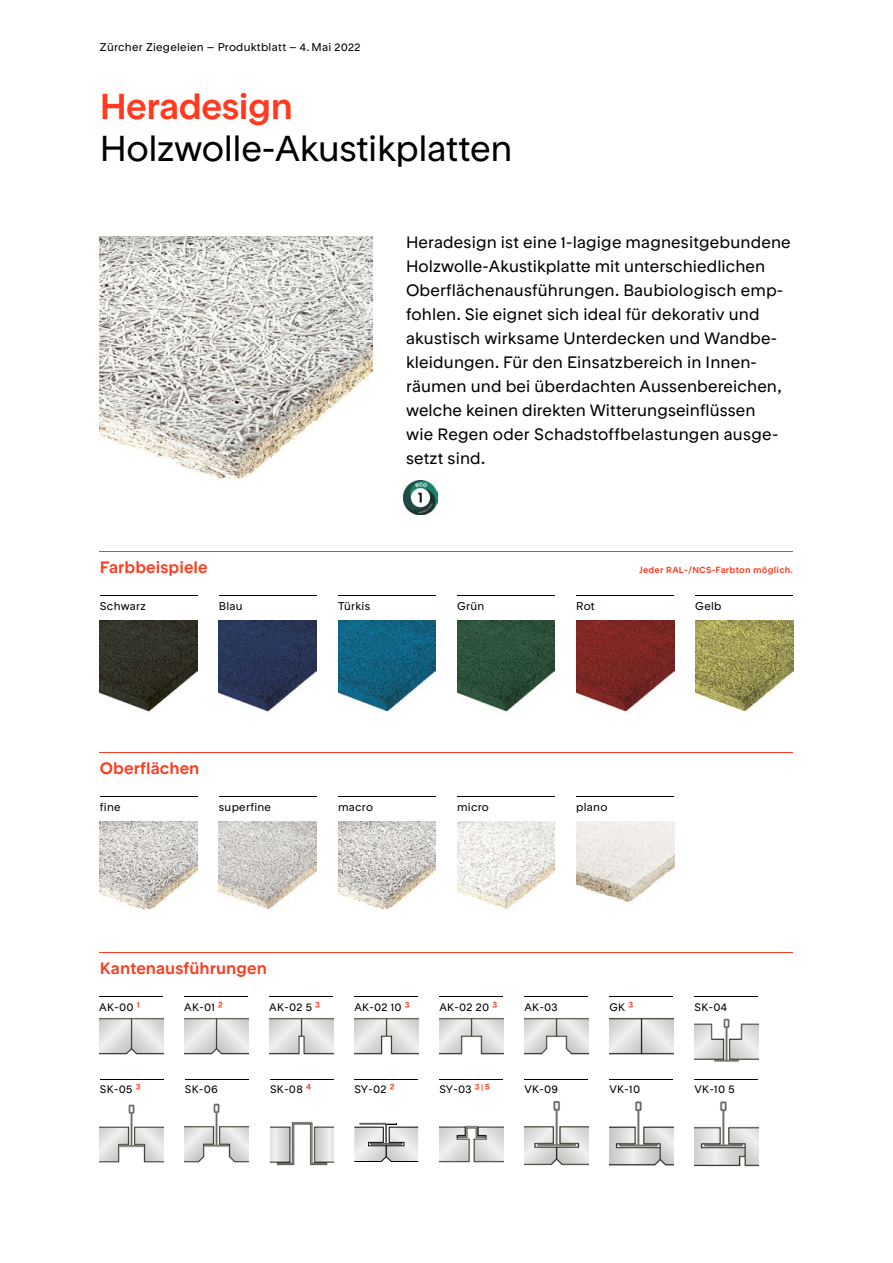
<style>
.page{position:relative;width:893px;height:1263px;background:#fff}
.page>*{position:absolute;margin:0;border:0;box-sizing:border-box;transform-origin:0 0}
.t1{font:36px "RT Rondelle";letter-spacing:-.01em;color:#000}
.t2{font:500 36px "RT Rondelle";letter-spacing:-.015em;color:#fe3b1f}
.t3{font:16.5px/24px "RT Rondelle";letter-spacing:.01em;color:#000}
.t4{font:500 16.5px "RT Rondelle";letter-spacing:.005em;color:#fe3b1f}
.t5{font:11.25px "RT Rondelle";letter-spacing:.025em;color:#000}
.t6{font:10.95px "RT Rondelle";color:#000}
.t7{font:500 9px "RT Rondelle";letter-spacing:.03em;color:#fe3b1f}
.s1{font-size:8.7px}
.s2{font-size:10.95px}
.s3{font-weight:500;color:#fe3b1f}
.s4{font-weight:500;font-size:11.25px;color:#fe3b1f}
</style>
<div class="page">
<img style="left:404px;top:481px;width:34px;height:34px">
<img style="left:138px;top:236px;width:234px;height:244px">
<hr style="left:100px;top:551px;width:693px;height:1px;background:#fe3b1f">
<hr style="left:219px;top:595px;width:98px;height:1px;background:#000">
<img style="left:219px;top:621px;width:98px;height:91px">
<hr style="left:338px;top:595px;width:98px;height:1px;background:#000">
<img style="left:338px;top:621px;width:98px;height:92px">
<hr style="left:576px;top:595px;width:98px;height:1px;background:#000">
<img style="left:576px;top:621px;width:98px;height:91px">
<hr style="left:457px;top:595px;width:98px;height:1px;background:#000">
<img style="left:457px;top:621px;width:98px;height:91px">
<hr style="left:695px;top:595px;width:98px;height:1px;background:#000">
<img style="left:695px;top:621px;width:98px;height:92px">
<hr style="left:100px;top:595px;width:98px;height:1px;background:#000">
<img style="left:138px;top:621px;width:60px;height:92px">
<hr style="left:100px;top:752px;width:693px;height:1px;background:#fe3b1f">
<hr style="left:219px;top:796px;width:98px;height:1px;background:#000">
<img style="left:219px;top:822px;width:98px;height:88px">
<hr style="left:338px;top:796px;width:98px;height:1px;background:#000">
<img style="left:338px;top:822px;width:98px;height:89px">
<hr style="left:100px;top:796px;width:98px;height:1px;background:#000">
<img style="left:138px;top:822px;width:60px;height:88px">
<hr style="left:576px;top:796px;width:98px;height:1px;background:#000">
<img style="left:576px;top:822px;width:98px;height:81px">
<hr style="left:457px;top:796px;width:98px;height:1px;background:#000">
<img style="left:457px;top:822px;width:98px;height:88px">
<hr style="left:100px;top:952px;width:693px;height:1px;background:#fe3b1f">
<hr style="left:184px;top:996px;width:64px;height:1px;background:#000">
<img style="left:184px;top:1017px;width:64px;height:38px">
<hr style="left:99px;top:996px;width:64px;height:1px;background:#000">
<img style="left:138px;top:1017px;width:25px;height:38px">
<hr style="left:269px;top:996px;width:64px;height:1px;background:#000">
<img style="left:269px;top:1017px;width:64px;height:38px">
<hr style="left:354px;top:996px;width:64px;height:1px;background:#000">
<img style="left:354px;top:1017px;width:64px;height:38px">
<hr style="left:439px;top:996px;width:64px;height:1px;background:#000">
<img style="left:439px;top:1017px;width:64px;height:38px">
<hr style="left:524px;top:996px;width:64px;height:1px;background:#000">
<img style="left:524px;top:1017px;width:64px;height:38px">
<hr style="left:609px;top:996px;width:64px;height:1px;background:#000">
<img style="left:609px;top:1017px;width:64px;height:38px">
<hr style="left:694px;top:996px;width:64px;height:1px;background:#000">
<img style="left:694px;top:1018px;width:64px;height:44px">
<hr style="left:100px;top:1078px;width:64px;height:1px;background:#000">
<img style="left:138px;top:1126px;width:26px;height:37px">
<hr style="left:185px;top:1078px;width:64px;height:1px;background:#000">
<img style="left:185px;top:1103px;width:64px;height:60px">
<hr style="left:270px;top:1078px;width:64px;height:1px;background:#000">
<img style="left:270px;top:1121px;width:64px;height:45px">
<hr style="left:439px;top:1078px;width:64px;height:1px;background:#000">
<img style="left:439px;top:1125px;width:64px;height:38px">
<hr style="left:354px;top:1078px;width:64px;height:1px;background:#000">
<svg style="left:354px;top:1123px;width:64px;height:39px;background:#c6c6c6"></svg>
<hr style="left:524px;top:1078px;width:64px;height:1px;background:#000">
<img style="left:524px;top:1100px;width:64px;height:66px">
<hr style="left:609px;top:1078px;width:64px;height:1px;background:#000">
<img style="left:609px;top:1101px;width:64px;height:65px">
<hr style="left:694px;top:1078px;width:64px;height:1px;background:#000">
<img style="left:694px;top:1101px;width:64px;height:66px">
<svg style="left:99px;top:236px;width:39px;height:927px"></svg>
<p class="t5" style="left:100px;top:40px;width:42px">Akustik</p>
<p class="t5" style="left:100px;top:41px;width:262px">Zürcher Ziegeleien – Produktblatt – 4. Mai 2022</p>
<h1 class="t2" style="left:100px;top:84px;width:194px">Heradesign</h1>
<h1 class="t1" style="left:100px;top:127px;width:414px">Holzwolle-Akustikplatten</h1>
<p class="t3" style="left:406px;top:230px;width:386px">Heradesign ist eine 1-lagige magnesitgebundene Holzwolle-Akustikplatte mit unterschiedlichen Oberflächenausführungen. Baubiologisch emp&shy;fohlen. Sie eignet sich ideal für dekorativ und akustisch wirksame Unterdecken und Wandbe&shy;kleidungen. Für den Einsatzbereich in Innen&shy;räumen und bei überdachten Aussenbereichen, welche keinen direkten Witterungseinflüssen<br>wie Regen oder Schadstoffbelastungen ausge&shy;setzt sind.</p>
<p class="t4" style="left:100px;top:557px;width:109px">Farbbeispiele</p>
<p class="t7" style="left:639px;top:564px;width:155px">Jeder <span class="s1">RAL</span>-/<span class="s1">NCS</span>-Farbton möglich.</p>
<p class="t5" style="left:100px;top:599px;width:48px">Schwarz</p>
<p class="t5" style="left:219px;top:599px;width:25px">Blau</p>
<p class="t5" style="left:338px;top:599px;width:34px">Türkis</p>
<p class="t5" style="left:457px;top:599px;width:29px">Grün</p>
<p class="t5" style="left:576px;top:599px;width:20px">Rot</p>
<p class="t5" style="left:695px;top:599px;width:28px">Gelb</p>
<p class="t4" style="left:100px;top:758px;width:101px">Oberflächen</p>
<p class="t5" style="left:100px;top:800px;width:22px">fine</p>
<p class="t5" style="left:219px;top:800px;width:54px">superfine</p>
<p class="t5" style="left:338px;top:800px;width:36px">macro</p>
<p class="t5" style="left:457px;top:800px;width:33px">micro</p>
<p class="t5" style="left:576px;top:800px;width:33px">plano</p>
<p class="t4" style="left:100px;top:958px;width:168px">Kantenausführungen</p>
<p class="t5" style="left:99px;top:1000px;width:42px"><span class="s2">AK</span>-00 <span class="s3">1</span></p>
<p class="t5" style="left:184px;top:1000px;width:40px"><span class="s2">AK</span>-01 <span class="s3">2</span></p>
<p class="t5" style="left:269px;top:1000px;width:52px"><span class="s2">AK</span>-02 5 <span class="s3">3</span></p>
<p class="t5" style="left:354px;top:1000px;width:57px"><span class="s2">AK</span>-02 10 <span class="s3">3</span></p>
<p class="t5" style="left:439px;top:1000px;width:59px"><span class="s2">AK</span>-02 20 <span class="s3">3</span></p>
<p class="t5" style="left:524px;top:1000px;width:35px"><span class="s2">AK</span>-03</p>
<p class="t6" style="left:609px;top:1000px;width:26px">GK <span class="s4">3</span></p>
<p class="t5" style="left:694px;top:1000px;width:34px"><span class="s2">SK</span>-04</p>
<p class="t5" style="left:100px;top:1083px;width:42px"><span class="s2">SK</span>-05 <span class="s3">3</span></p>
<p class="t5" style="left:185px;top:1083px;width:35px"><span class="s2">SK</span>-06</p>
<p class="t5" style="left:270px;top:1083px;width:43px"><span class="s2">SK</span>-08 <span class="s3">4</span></p>
<p class="t5" style="left:439px;top:1083px;width:52px"><span class="s2">SY</span>-03 <span class="s3">3</span> <sup>|</sup><span class="s3">5</span></p>
<p class="t5" style="left:354px;top:1083px;width:42px"><span class="s2">SY</span>-02 <span class="s3">2</span></p>
<p class="t5" style="left:524px;top:1083px;width:35px"><span class="s2">VK</span>-09</p>
<p class="t5" style="left:609px;top:1083px;width:32px"><span class="s2">VK</span>-10</p>
<p class="t5" style="left:694px;top:1083px;width:42px"><span class="s2">VK</span>-10 5</p>
</div>
